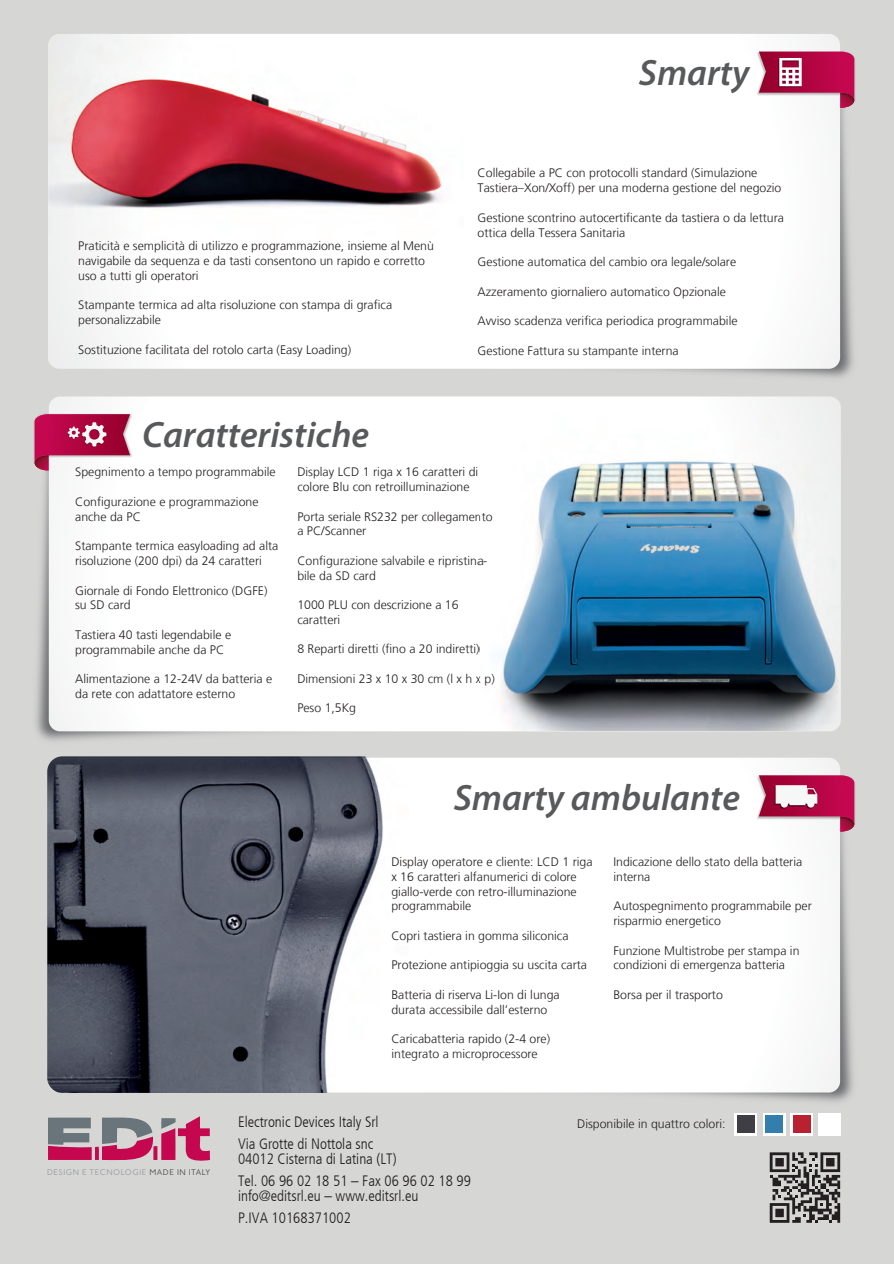
<style>
.page{position:relative;width:894px;height:1264px;background:#fff}
.page>*{position:absolute;margin:0;border:0;box-sizing:border-box;transform-origin:0 0}
.t1{font:italic 600 36.75px "Myriad Pro";color:#58595b}
.t2{font:300 condensed 15px/14.7px "Frutiger LT";color:#201d1e}
.t3{font:300 12.3px/14.7px "Frutiger LT";color:#231f20}
.t4{font:300 8.4px "Johnston ITC Std";letter-spacing:.07em;color:#939598}
.s1{color:#3e3e3f}
</style>
<div class="page">
<div style="left:0;top:0;width:893px;height:1263px;background:#d6d6d5"></div>
<img style="left:57px;top:827px;width:796px;height:309px">
<svg style="left:827px;top:816px;width:26px;height:15px"></svg>
<div style="left:48px;top:757px;width:791px;height:335px;background:#fff;border-radius:11px"></div>
<img style="left:757px;top:788px;width:98px;height:39px">
<img style="left:36px;top:425px;width:819px;height:363px">
<svg style="left:35px;top:455px;width:26px;height:15px"></svg>
<div style="left:49px;top:396px;width:791px;height:335px;background:#fff;border-radius:11px"></div>
<img style="left:34px;top:425px;width:98px;height:42px">
<img style="left:34px;top:34px;width:819px;height:391px">
<svg style="left:827px;top:93px;width:26px;height:15px"></svg>
<div style="left:48px;top:34px;width:791px;height:335px;background:#fff;border-radius:11px"></div>
<img style="left:757px;top:50px;width:98px;height:54px">
<svg style="left:734px;top:1112px;width:22px;height:23px"></svg>
<div style="left:737px;top:1115px;width:17px;height:17px;background:#3f3e45"></div>
<svg style="left:762px;top:1112px;width:23px;height:23px"></svg>
<div style="left:765px;top:1115px;width:17px;height:17px;background:#337ead"></div>
<svg style="left:790px;top:1112px;width:22px;height:23px"></svg>
<div style="left:792px;top:1115px;width:17px;height:17px;background:#b92131"></div>
<div style="left:817px;top:1112px;width:23px;height:23px;background:#fff"></div>
<img style="left:47px;top:756px;width:361px;height:336px">
<img style="left:479px;top:395px;width:361px;height:335px">
<img style="left:48px;top:34px;width:394px;height:233px">
<svg style="left:758px;top:775px;width:95px;height:48px"></svg>
<svg style="left:758px;top:52px;width:95px;height:48px"></svg>
<svg style="left:35px;top:414px;width:95px;height:49px"></svg>
<svg style="left:48px;top:1113px;width:162px;height:48px"></svg>
<svg style="left:769px;top:1152px;width:70px;height:70px"></svg>
<p class="t3" style="left:78px;top:239px;width:357px">Praticità e semplicità di utilizzo e programmazione, insieme al Menù navigabile da sequenza e da tasti consentono un rapido e corretto uso a tutti gli operatori</p>
<p class="t3" style="left:78px;top:298px;width:315px">Stampante termica ad alta risoluzione con stampa di grafica personalizzabile</p>
<p class="t3" style="left:78px;top:342px;width:274px">Sostituzione facilitata del rotolo carta (Easy Loading)</p>
<h1 class="t1" style="left:142px;top:411px;width:228px">Caratteristiche</h1>
<h1 class="t1" style="left:638px;top:49px;width:112px">Smarty</h1>
<p class="t3" style="left:477px;top:166px;width:305px">Collegabile a PC con protocolli standard (Simulazione<br>Tastiera–Xon/Xoff) per una moderna gestione del negozio</p>
<p class="t3" style="left:477px;top:210px;width:308px">Gestione scontrino autocertificante da tastiera o da lettura ottica della Tessera Sanitaria</p>
<p class="t3" style="left:477px;top:254px;width:260px">Gestione automatica del cambio ora legale/solare</p>
<p class="t3" style="left:477px;top:284px;width:250px">Azzeramento giornaliero automatico Opzionale</p>
<p class="t3" style="left:477px;top:314px;width:261px">Avviso scadenza verifica periodica programmabile</p>
<p class="t3" style="left:477px;top:343px;width:202px">Gestione Fattura su stampante interna</p>
<p class="t3" style="left:75px;top:465px;width:202px">Spegnimento a tempo programmabile</p>
<p class="t3" style="left:75px;top:494px;width:185px">Configurazione e programmazione anche da PC</p>
<p class="t3" style="left:75px;top:538px;width:204px">Stampante termica easyloading ad alta risoluzione (200 dpi) da 24 caratteri</p>
<p class="t3" style="left:75px;top:583px;width:194px">Giornale di Fondo Elettronico (DGFE) su SD card</p>
<p class="t3" style="left:75px;top:627px;width:157px">Tastiera 40 tasti legendabile e programmabile anche da PC</p>
<p class="t3" style="left:75px;top:671px;width:198px">Alimentazione a 12-24V da batteria e da rete con adattatore esterno</p>
<p class="t3" style="left:297px;top:465px;width:182px">Display LCD 1 riga x 16 caratteri di colore Blu con retroilluminazione</p>
<p class="t3" style="left:297px;top:509px;width:197px">Porta seriale RS232 per collegamento a PC/Scanner</p>
<p class="t3" style="left:297px;top:553px;width:191px">Configurazione salvabile e ripristina&shy;bile da SD card</p>
<p class="t3" style="left:297px;top:597px;width:163px">1000 PLU con descrizione a 16 caratteri</p>
<p class="t3" style="left:297px;top:641px;width:184px">8 Reparti diretti (fino a 20 indiretti)</p>
<p class="t3" style="left:297px;top:671px;width:199px">Dimensioni 23 x 10 x 30 cm (l x h x p)</p>
<p class="t3" style="left:297px;top:700px;width:60px">Peso 1,5Kg</p>
<h1 class="t1" style="left:453px;top:774px;width:288px">Smarty ambulante</h1>
<p class="t3" style="left:391px;top:854px;width:202px">Display operatore e cliente: LCD 1 riga x 16 caratteri alfanumerici di colore giallo-verde con retro-illuminazione programmabile</p>
<p class="t3" style="left:391px;top:928px;width:178px">Copri tastiera in gomma siliconica</p>
<p class="t3" style="left:391px;top:957px;width:197px">Protezione antipioggia su uscita carta</p>
<p class="t3" style="left:391px;top:987px;width:170px">Batteria di riserva Li-Ion di lunga durata accessibile dall’esterno</p>
<p class="t3" style="left:391px;top:1031px;width:160px">Caricabatteria rapido (2-4 ore) integrato a microprocessore</p>
<p class="t3" style="left:613px;top:854px;width:190px">Indicazione dello stato della batteria interna</p>
<p class="t3" style="left:613px;top:898px;width:200px">Autospegnimento programmabile per risparmio energetico</p>
<p class="t3" style="left:613px;top:943px;width:187px">Funzione Multistrobe per stampa in condizioni di emergenza batteria</p>
<p class="t3" style="left:613px;top:987px;width:111px">Borsa per il trasporto</p>
<p class="t4" style="left:47px;top:1167px;width:165px">DESIGN E TECNOLOGIE <span class="s1">MADE IN ITALY</span></p>
<p class="t2" style="left:238px;top:1114px;width:142px">Electronic Devices Italy Srl</p>
<p class="t3" style="left:577px;top:1115px;width:150px">Disponibile in quattro colori:</p>
<p class="t2" style="left:238px;top:1136px;width:160px">Via Grotte di Nottola snc<br>04012 Cisterna di Latina (LT)</p>
<p class="t2" style="left:238px;top:1173px;width:234px">Tel. 06 96 02 18 51 – Fax 06 96 02 18 99 info@editsrl.eu – www.editsrl.eu</p>
<p class="t2" style="left:238px;top:1210px;width:114px">P.IVA 10168371002</p>
</div>
